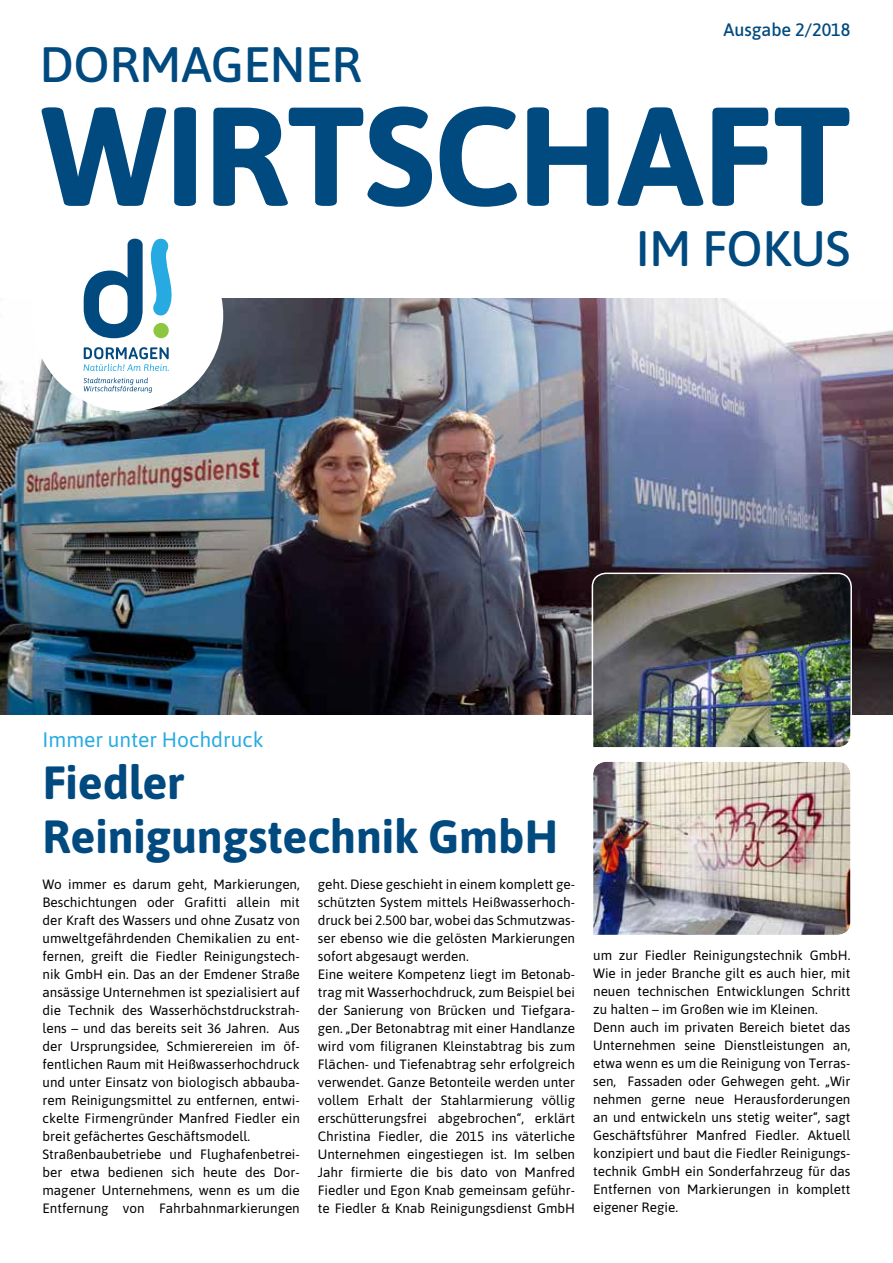
<style>
.page{position:relative;width:893px;height:1263px;background:#fff}
.page>*{position:absolute;margin:0;border:0;box-sizing:border-box;transform-origin:0 0}
.t1{font:700 139.95px "Asap";letter-spacing:-.01em;color:#004a80}
.t2{font:500 49.65px "Asap";letter-spacing:-.01em;color:#004a80}
.t3{font:700 46.5px/53.8px "Asap";letter-spacing:-.005em;color:#004a80}
.t4{font:21px "Asap";color:#27aae1}
.t5{font:500 18px "Asap";color:#004a80}
.t6{font:13.5px/18px "Asap";color:#000}
</style>
<div class="page">
<img style="left:0;top:298px;width:893px;height:416px">
<img style="left:593px;top:761px;width:258px;height:174px">
<img style="left:591px;top:572px;width:262px;height:176px">
<div style="left:32px;top:220px;width:191px;height:191px;background:#fff;border-radius:50%"></div>
<svg style="left:84px;top:378px;width:68px;height:15px"></svg>
<svg style="left:150px;top:239px;width:22px;height:76px"></svg>
<svg style="left:84px;top:239px;width:59px;height:99px"></svg>
<div style="left:153px;top:323px;width:16px;height:15px;background:#8dc63f;border-radius:50%"></div>
<svg style="left:84px;top:347px;width:85px;height:24px"></svg>
<h3 class="t5" style="left:723px;top:17px;width:129px">Ausgabe 2/2018</h3>
<h2 class="t2" style="left:39px;top:30px;width:324px">DORMAGENER</h2>
<h1 class="t1" style="left:42px;top:57px;width:810px">WIRTSCHAFT</h1>
<h2 class="t2" style="left:636px;top:213px;width:216px">IM FOKUS</h2>
<h3 class="t4" style="left:43px;top:725px;width:222px">Immer unter Hochdruck</h3>
<h3 class="t3" style="left:43px;top:754px;width:518px">Fiedler<br>Reinigungstechnik GmbH</h3>
<p class="t6" style="left:43px;top:874px;width:259px">Wo immer es darum geht, Markierungen, Beschichtungen oder Grafitti allein mit der Kraft des Wassers und ohne Zusatz von umweltgefährdenden Chemikalien zu ent&shy;fernen, greift die Fiedler Reinigungstech&shy;nik GmbH ein. Das an der Emdener Straße ansässige Unternehmen ist spezialisiert auf die Technik des Wasserhöchstdruckstrah&shy;lens – und das bereits seit 36 Jahren. Aus der Ursprungsidee, Schmierereien im öf&shy;fentlichen Raum mit Heißwasserhochdruck und unter Einsatz von biologisch abbauba&shy;rem Reinigungsmittel zu entfernen, entwi&shy;ckelte Firmengründer Manfred Fiedler ein breit gefächertes Geschäftsmodell.<br>Straßenbaubetriebe und Flughafenbetrei&shy;ber etwa bedienen sich heute des Dor&shy;magener Unternehmens, wenn es um die Entfernung von Fahrbahnmarkierungen</p>
<p class="t6" style="left:318px;top:874px;width:259px">geht. Diese geschieht in einem komplett ge&shy;schützten System mittels Heißwasserhoch&shy;druck bei 2.500 bar, wobei das Schmutzwas&shy;ser ebenso wie die gelösten Markierungen sofort abgesaugt werden.<br>Eine weitere Kompetenz liegt im Betonab&shy;trag mit Wasserhochdruck, zum Beispiel bei der Sanierung von Brücken und Tiefgara&shy;gen. „Der Betonabtrag mit einer Handlanze wird vom filigranen Kleinstabtrag bis zum Flächen- und Tiefenabtrag sehr erfolgreich verwendet. Ganze Betonteile werden unter vollem Erhalt der Stahlarmierung völlig erschütterungsfrei abgebrochen“, erklärt Christina Fiedler, die 2015 ins väterliche Unternehmen eingestiegen ist. Im selben Jahr firmierte die bis dato von Manfred Fiedler und Egon Knab gemeinsam geführ&shy;te Fiedler &amp; Knab Reinigungsdienst GmbH</p>
<p class="t6" style="left:593px;top:946px;width:259px">um zur Fiedler Reinigungstechnik GmbH.<br>Wie in jeder Branche gilt es auch hier, mit neuen technischen Entwicklungen Schritt zu halten – im Großen wie im Kleinen.<br>Denn auch im privaten Bereich bietet das Unternehmen seine Dienstleistungen an, etwa wenn es um die Reinigung von Terras&shy;sen, Fassaden oder Gehwegen geht. „Wir nehmen gerne neue Herausforderungen an und entwickeln uns stetig weiter“, sagt Geschäftsführer Manfred Fiedler. Aktuell konzipiert und baut die Fiedler Reinigungs&shy;technik GmbH ein Sonderfahrzeug für das Entfernen von Markierungen in komplett eigener Regie.</p>
</div>
